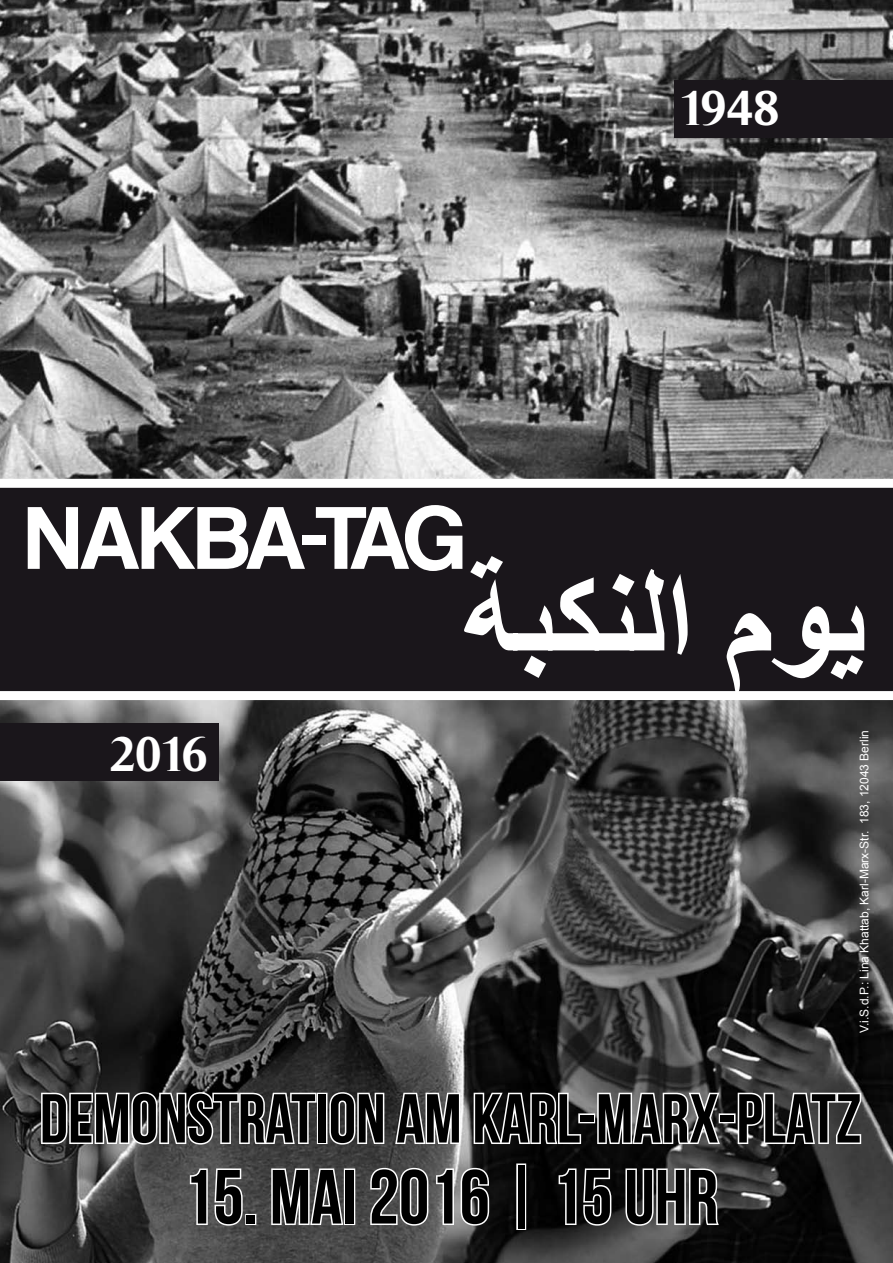
<style>
.page{position:relative;width:893px;height:1263px;background:#fff}
.page>*{position:absolute;margin:0;border:0;box-sizing:border-box;transform-origin:0 0}
.t1{font:93px "Coolvetica Rg";letter-spacing:-.015em;color:#fff}
.t2{font:76.5px "Bebas Neue";color:#000}
.t3{font:69px "Bebas Neue";color:#000}
.t4{font:700 49.5px "Timeless";color:#fff}
.t5{font:12px "Arial";color:#fff}
</style>
<div class="page">
<img style="left:0;top:700px;width:893px;height:563px">
<img style="left:0;top:0;width:893px;height:479px">
<div style="left:0;top:487px;width:893px;height:205px;background:#1a161b"></div>
<div style="left:0;top:723px;width:219px;height:57px;background:#1a161b"></div>
<div style="left:674px;top:81px;width:219px;height:57px;background:#1a161b"></div>
<div style="left:719px;top:1113px;width:16px;height:10px;border:3px solid #fff"></div>
<svg style="left:736px;top:1091px;width:127px;height:54px"></svg>
<svg style="left:40px;top:1068px;width:682px;height:159px"></svg>
<svg style="left:464px;top:556px;width:400px;height:136px;fill:#1a161b"></svg>
<h1 class="t1" style="left:26px;top:483px;width:441px">NAKBA-TAG</h1>
<h3 class="t4" style="left:110px;top:725px;width:100px">2016</h3>
<h3 class="t4" style="left:681px;top:79px;width:100px">1948</h3>
<p class="t5" style="left:856px;top:1033px;width:304px;rotate:-90deg">V.i.S.d.P.: Lina Khattab, Karl-Marx-Str. 183, 12043 Berlin</p>
<h3 class="t3" style="left:40px;top:1081px;width:823px">DEMONSTRATION AM KARL-MARX-PLATZ</h3>
<h2 class="t2" style="left:183px;top:1155px;width:537px">15. MAI 2016 | 15 UHR</h2>
</div>
